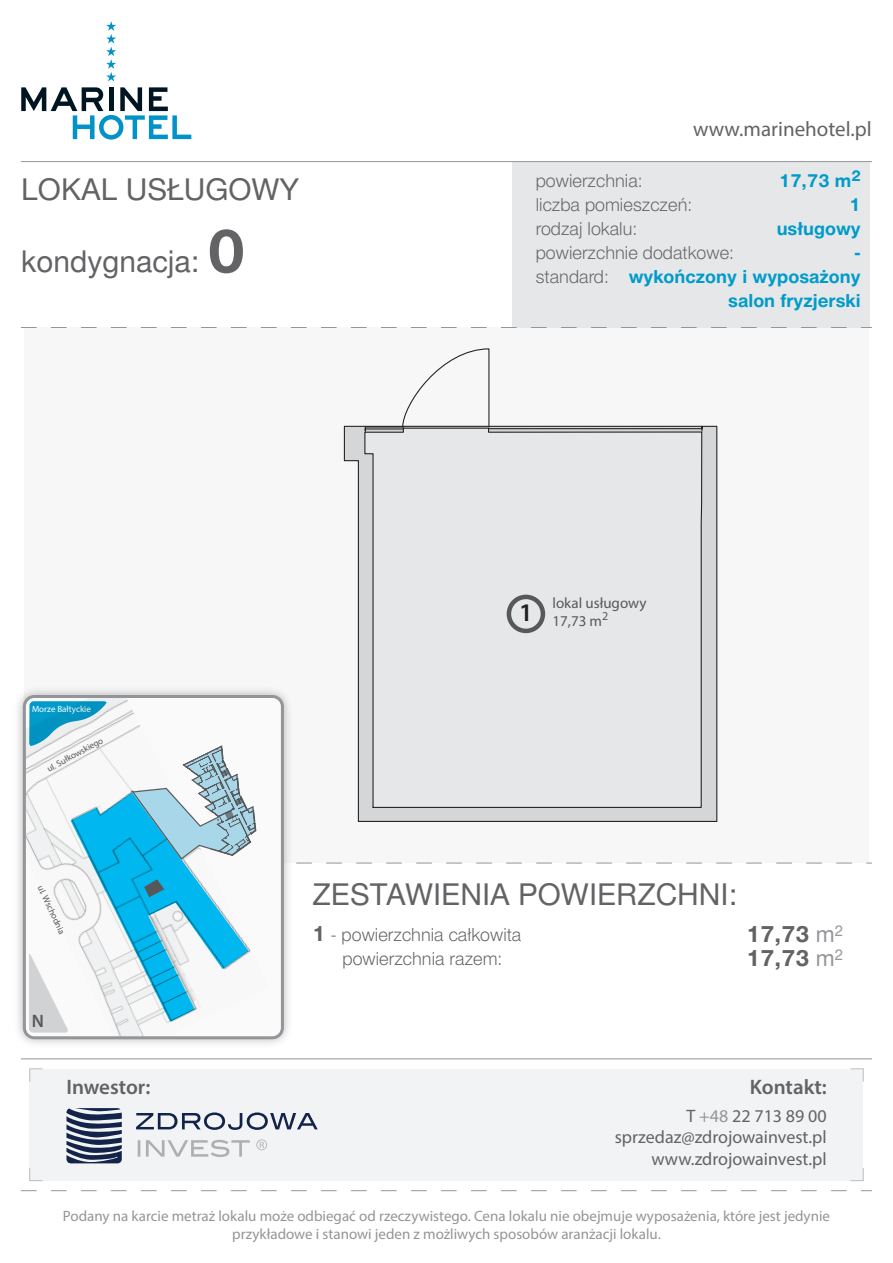
<style>
.page{position:relative;width:893px;height:1263px;background:#fff}
.page>*{position:absolute;margin:0;border:0;box-sizing:border-box;transform-origin:0 0}
.t1{font:30px "Switzer EFN";color:#636366}
.t2{font:600 25.5px "Myriad Pro";color:#231f20}
.t3{font:700 22.5px/24px "Switzer EFN";color:#636366}
.t4{font:21px "Myriad Pro";color:#636366}
.t5{font:600 21px "Myriad Pro";color:#636366}
.t6{font:18px/24px "Switzer EFN Light";color:#636366;text-align:center}
.t7{font:18px/21.6px "Myriad Pro";color:#636366;text-align:right}
.t8{font:700 18px/24px "Switzer EFN";color:#009bca;text-align:right}
.t9{font:600 18px "Myriad Pro";color:#57585a}
.t10{font:15px/18px "Myriad Pro";color:#939598;text-align:center}
.t11{font:15px/18px "Myriad Pro";color:#57585a}
.t12{font:9px "Myriad Pro";color:#57585a}
.t13{font:9px "Myriad Pro";color:#fff}
.s1{font-weight:700;font-size:60px}
.s2{font-family:"Switzer EFN";font-weight:700;font-size:21px}
.s3{font-weight:400;color:#939598}
.s4{color:#939598}
</style>
<div class="page">
<div style="left:30px;top:1069px;width:833px;height:111px;background:#f2f3f4"></div>
<div style="left:25px;top:328px;width:844px;height:535px;background:#f7f7f8"></div>
<div style="left:513px;top:162px;width:357px;height:165px;background:#e6e7e9"></div>
<svg style="left:106px;top:21px;width:10px;height:60px"></svg>
<svg style="left:21px;top:87px;width:170px;height:53px"></svg>
<svg style="left:21px;top:1190px;width:851px;height:1px"></svg>
<svg style="left:21px;top:327px;width:851px;height:1px"></svg>
<svg style="left:297px;top:863px;width:575px;height:1px"></svg>
<hr style="left:21px;top:1058px;width:851px;height:1px;background:#939598">
<hr style="left:21px;top:161px;width:851px;height:1px;background:#939598">
<svg style="left:29px;top:1071px;width:2px;height:11px"></svg>
<svg style="left:29px;top:1167px;width:14px;height:14px"></svg>
<svg style="left:850px;top:1168px;width:14px;height:13px"></svg>
<svg style="left:850px;top:1068px;width:14px;height:14px"></svg>
<img style="left:18px;top:690px;width:279px;height:381px">
<svg style="left:23px;top:695px;width:261px;height:344px"></svg>
<img style="left:26px;top:698px;width:243px;height:338px">
<svg style="left:29px;top:701px;width:227px;height:331px"></svg>
<svg style="left:343px;top:425px;width:375px;height:397px"></svg>
<div style="left:364px;top:432px;width:339px;height:376px;background:#e6e7e9"></div>
<svg style="left:364px;top:348px;width:339px;height:84px"></svg>
<div style="left:507px;top:595px;width:38px;height:38px;border:4px solid #57585a;border-radius:50%"></div>
<svg style="left:138px;top:1140px;width:112px;height:17px"></svg>
<svg style="left:136px;top:1112px;width:182px;height:18px"></svg>
<svg style="left:66px;top:1108px;width:56px;height:55px"></svg>
<svg style="left:256px;top:1139px;width:11px;height:11px"></svg>
<h1 class="t1" style="left:21px;top:172px;width:280px">LOKAL USŁUGOWY</h1>
<h1 class="t1" style="left:21px;top:244px;width:226px">kondygnacja: <span class="s1">0</span></h1>
<h3 class="t4" style="left:693px;top:116px;width:180px">www.marinehotel.pl</h3>
<p class="t8" style="left:629px;top:169px;width:234px">17,73 m<sup>2<br></sup>1<br>usługowy<br>-<br>wykończony i wyposażony salon fryzjerski</p>
<p class="t6" style="left:536px;top:169px;width:200px;text-align:left">powierzchnia:<br>liczba pomieszczeń: rodzaj lokalu: powierzchnie dodatkowe: standard:</p>
<p class="t13" style="left:32px;top:703px;width:60px">Morze Bałtyckie</p>
<p class="t12" style="left:45px;top:765px;width:64px;rotate:-29deg">ul. Sułkowskiego</p>
<p class="t12" style="left:45px;top:883px;width:54px;rotate:65deg">ul. Wschodnia</p>
<p class="t9" style="left:32px;top:1009px;width:14px">N</p>
<h2 class="t2" style="left:519px;top:597px;width:15px">1</h2>
<p class="t11" style="left:552px;top:594px;width:95px">lokal usługowy<br>17,73 m<sup>2</sup></p>
<h1 class="t1" style="left:313px;top:877px;width:426px">ZESTAWIENIA POWIERZCHNI:</h1>
<p class="t6" style="left:313px;top:923px;width:210px"><span class="s2">1</span> - powierzchnia całkowita powierzchnia razem:</p>
<h3 class="t3" style="left:746px;top:922px;width:98px">17,73 <span class="s3">m</span><sup>2<br></sup>17,73 <span class="s3">m</span><sup>2</sup></h3>
<h3 class="t5" style="left:66px;top:1074px;width:85px">Inwestor:</h3>
<h3 class="t5" style="left:750px;top:1074px;width:78px">Kontakt:</h3>
<p class="t7" style="left:615px;top:1104px;width:213px">T <span class="s4">+48</span> 22 713 89 00 sprzedaz@zdrojowainvest.pl www.zdrojowainvest.pl</p>
<p class="t10" style="left:63px;top:1206px;width:769px">Podany na karcie metraż lokalu może odbiegać od rzeczywistego. Cena lokalu nie obejmuje wyposażenia, które jest jedynie przykładowe i stanowi jeden z możliwych sposobów aranżacji lokalu.</p>
</div>
